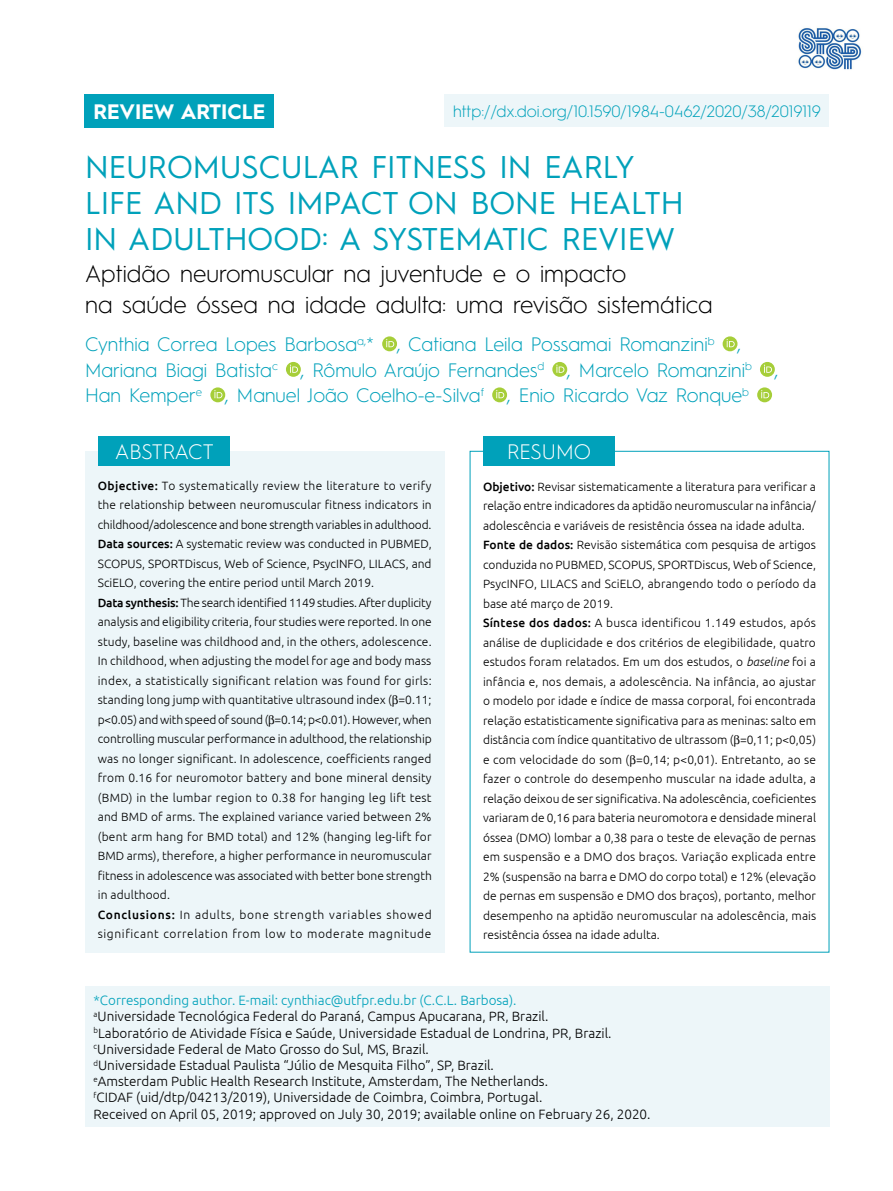
<style>
.page{position:relative;width:893px;height:1191px;background:#fff}
.page>*{position:absolute;margin:0;border:0;box-sizing:border-box;transform-origin:0 0}
.t1{font:31.5px/36px "Hurme Geometric Sans 1";color:#00a1ba}
.t2{font:300 24px/31.5px "Hurme Geometric Sans 1";color:#000}
.t3{font:300 21px "Hurme Geometric Sans 1";letter-spacing:-.005em;color:#fff}
.t4{font:700 21px "Hurme Geometric Sans 1";color:#fff}
.t5{font:300 19.5px/25.5px "Hurme Geometric Sans 1";color:#00a1ba}
.t6{font:300 16.5px "Hurme Geometric Sans 1";color:#00a1ba}
.t7{font:300 13.5px/16.2px "Ubuntu";color:#000}
.t8{font:300 12px/19.5px "Ubuntu";color:#000}
.s1{font-weight:500}
.s2{font-style:italic}
.s3{color:#00a1ba}
</style>
<div class="page">
<div style="left:85px;top:451px;width:359px;height:501px;background:#edf6f9"></div>
<div style="left:98px;top:436px;width:132px;height:29px;background:#00a1ba"></div>
<div style="left:483px;top:436px;width:132px;height:29px;background:#00a1ba"></div>
<div style="left:85px;top:986px;width:744px;height:141px;background:#edf6f9"></div>
<svg style="left:382px;top:336px;width:15px;height:15px"></svg>
<svg style="left:386px;top:339px;width:8px;height:8px"></svg>
<svg style="left:723px;top:336px;width:14px;height:15px"></svg>
<svg style="left:727px;top:339px;width:8px;height:8px"></svg>
<div style="left:286px;top:362px;width:15px;height:15px;background:#a6ce39;border-radius:50%"></div>
<svg style="left:290px;top:365px;width:8px;height:8px"></svg>
<svg style="left:552px;top:362px;width:15px;height:15px"></svg>
<svg style="left:556px;top:365px;width:8px;height:8px"></svg>
<div style="left:760px;top:362px;width:15px;height:15px;background:#a6ce39;border-radius:50%"></div>
<svg style="left:764px;top:365px;width:8px;height:8px"></svg>
<svg style="left:210px;top:387px;width:15px;height:15px"></svg>
<svg style="left:214px;top:390px;width:8px;height:8px"></svg>
<svg style="left:492px;top:387px;width:15px;height:15px"></svg>
<svg style="left:496px;top:390px;width:8px;height:8px"></svg>
<svg style="left:757px;top:387px;width:15px;height:15px"></svg>
<svg style="left:761px;top:390px;width:8px;height:8px"></svg>
<div style="left:85px;top:94px;width:189px;height:33px;background:#00a1ba"></div>
<div style="left:445px;top:94px;width:384px;height:32px;background:#edf6f9"></div>
<img style="left:798px;top:27px;width:64px;height:43px">
<h3 class="t4" style="left:93px;top:97px;width:173px">REVIEW ARTICLE</h3>
<h3 class="t6" style="left:453px;top:100px;width:369px">http://dx.doi.org/10.1590/1984-0462/2020/38/2019119</h3>
<h1 class="t1" style="left:85px;top:147px;width:600px">NEUROMUSCULAR FITNESS IN EARLY<br>LIFE AND ITS IMPACT ON BONE HEALTH<br>IN ADULTHOOD: A SYSTEMATIC REVIEW</h1>
<h2 class="t2" style="left:85px;top:256px;width:629px">Aptidão neuromuscular na juventude e o impacto<br>na saúde óssea na idade adulta: uma revisão sistemática</h2>
<h3 class="t5" style="left:85px;top:330px;width:695px">Cynthia Correa Lopes Barbosa<sup>a,</sup>* , Catiana Leila Possamai Romanzini<sup>b</sup> ,<br>Mariana Biagi Batista<sup>c</sup> , Rômulo Araújo Fernandes<sup>d</sup> , Marcelo Romanzini<sup>b</sup> ,<br>Han Kemper<sup>e</sup> , Manuel João Coelho-e-Silva<sup>f</sup> , Enio Ricardo Vaz Ronque<sup>b</sup></h3>
<h3 class="t3" style="left:115px;top:437px;width:100px">ABSTRACT</h3>
<h3 class="t3" style="left:507px;top:437px;width:85px">RESUMO</h3>
<p class="t8" style="left:98px;top:475px;width:336px"><span class="s1">Objective:</span> To systematically review the literature to verify the relationship between neuromuscular fitness indicators in childhood/adolescence and bone strength variables in adulthood.<br><span class="s1">Data sources:</span> A systematic review was conducted in PUBMED, SCOPUS, SPORTDiscus, Web of Science, PsycINFO, LILACS, and SciELO, covering the entire period until March 2019.<br><span class="s1">Data synthesis:</span> The search identified 1149 studies. After duplicity analysis and eligibility criteria, four studies were reported. In one study, baseline was childhood and, in the others, adolescence.<br>In childhood, when adjusting the model for age and body mass index, a statistically significant relation was found for girls: standing long jump with quantitative ultrasound index ( =0.11; p&lt;0.05) and with speed of sound ( =0.14; p&lt;0.01). However, when controlling muscular performance in adulthood, the relationship was no longer significant. In adolescence, coefficients ranged from 0.16 for neuromotor battery and bone mineral density (BMD) in the lumbar region to 0.38 for hanging leg lift test and BMD of arms. The explained variance varied between 2% (bent arm hang for BMD total) and 12% (hanging leg-lift for BMD arms), therefore, a higher performance in neuromuscular fitness in adolescence was associated with better bone strength in adulthood.<br><span class="s1">Conclusions:</span> In adults, bone strength variables showed significant correlation from low to moderate magnitude</p>
<p class="t8" style="left:483px;top:476px;width:335px"><span class="s1">Objetivo:</span> Revisar sistematicamente a literatura para verificar a relação entre indicadores da aptidão neuromuscular na infância/ adolescência e variáveis de resistência óssea na idade adulta.<br><span class="s1">Fonte de dados:</span> Revisão sistemática com pesquisa de artigos conduzida no PUBMED, SCOPUS, SPORTDiscus, Web of Science, PsycINFO, LILACS and SciELO, abrangendo todo o período da base até março de 2019.<br><span class="s1">Síntese dos dados:</span> A busca identificou 1.149 estudos, após análise de duplicidade e dos critérios de elegibilidade, quatro estudos foram relatados. Em um dos estudos, o <span class="s2">baseline</span> foi a infância e, nos demais, a adolescência. Na infância, ao ajustar o modelo por idade e índice de massa corporal, foi encontrada relação estatisticamente significativa para as meninas: salto em distância com índice quantitativo de ultrassom ( =0,11; p&lt;0,05) e com velocidade do som ( =0,14; p&lt;0,01). Entretanto, ao se fazer o controle do desempenho muscular na idade adulta, a relação deixou de ser significativa. Na adolescência, coeficientes variaram de 0,16 para bateria neuromotora e densidade mineral óssea (DMO) lombar a 0,38 para o teste de elevação de pernas em suspensão e a DMO dos braços. Variação explicada entre 2% (suspensão na barra e DMO do corpo total) e 12% (elevação de pernas em suspensão e DMO dos braços), portanto, melhor desempenho na aptidão neuromuscular na adolescência, mais resistência óssea na idade adulta.</p>
<p class="t7" style="left:94px;top:992px;width:558px"><span class="s3">*Corresponding author. E-mail: cynthiac@utfpr.edu.br (C.C.L. Barbosa).<br></span><sup>a</sup>Universidade Tecnológica Federal do Paraná, Campus Apucarana, PR, Brazil.<br><sup>b</sup>Laboratório de Atividade Física e Saúde, Universidade Estadual de Londrina, PR, Brazil. <sup>c</sup>Universidade Federal de Mato Grosso do Sul, MS, Brazil.<br><sup>d</sup>Universidade Estadual Paulista “Júlio de Mesquita Filho”, SP, Brazil.<br><sup>e</sup>Amsterdam Public Health Research Institute, Amsterdam, The Netherlands.<br><sup>f</sup>CIDAF (uid/dtp/04213/2019), Universidade de Coimbra, Coimbra, Portugal.<br>Received on April 05, 2019; approved on July 30, 2019; available online on February 26, 2020.</p>
</div>
